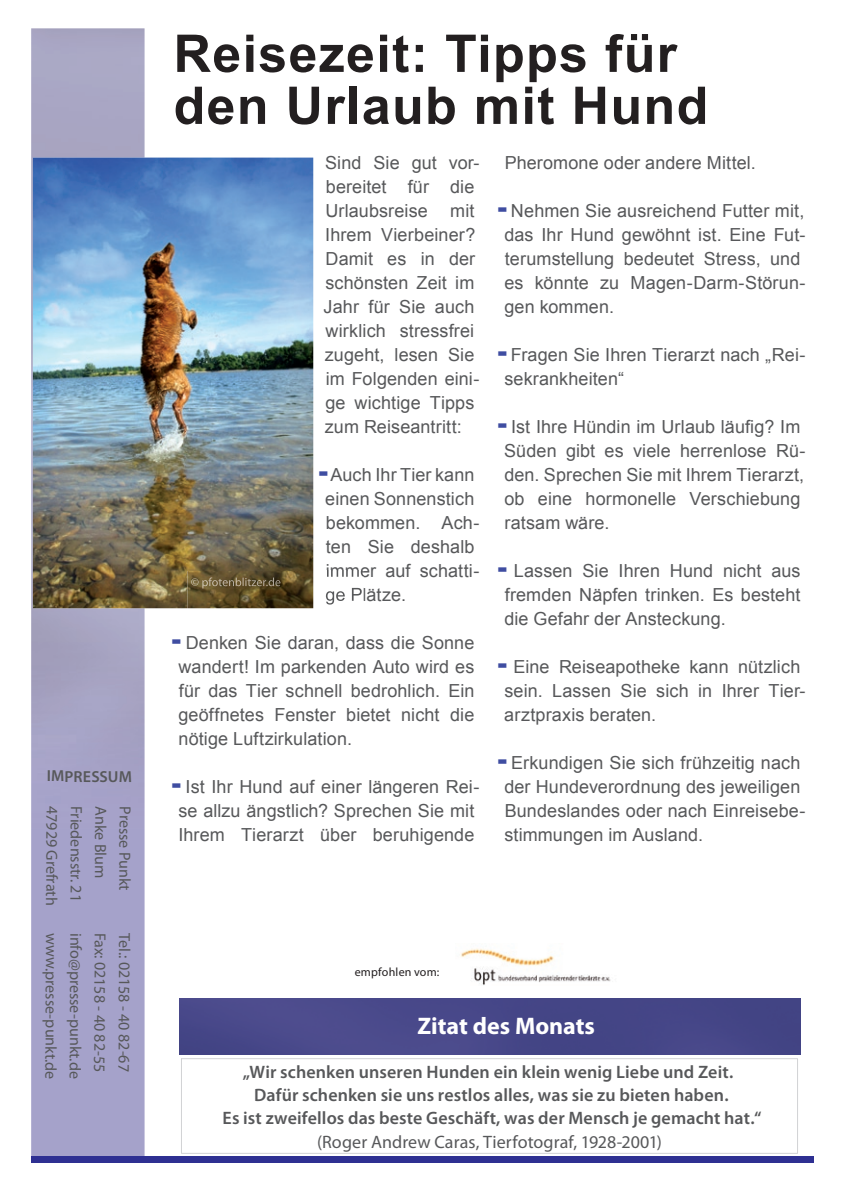
<style>
.page{position:relative;width:842px;height:1191px;background:#fff}
.page>*{position:absolute;margin:0;border:0;box-sizing:border-box;transform-origin:0 0}
.t1{font:700 52px/52px "Arial";letter-spacing:.025em;color:#231f20}
.t2{font:700 24px "Myriad Pro";color:#fff}
.t3{font:18px/24px "Arial";letter-spacing:.005em;color:#57585a}
.t4{font:600 18px/23.4px "Myriad Pro";letter-spacing:.005em;color:#57585a;text-align:center}
.t5{font:18px "Myriad Pro";letter-spacing:.005em;color:#57585a}
.t6{font:16px "Myriad Pro";letter-spacing:-.005em;color:#57585a}
.t7{font:600 16px "Myriad Pro";letter-spacing:.005em;color:#57585a}
.t8{font:12px "Myriad Pro";letter-spacing:.02em;color:#231f20}
.s1{font-weight:900;font-size:28px;color:#3f4da1}
</style>
<div class="page">
<div style="left:31px;top:828px;width:114px;height:329px;background:#a5a2ca"></div>
<div style="left:31px;top:1157px;width:783px;height:6px;background:#2e3092"></div>
<img style="left:31px;top:28px;width:114px;height:800px">
<div style="left:180px;top:998px;width:621px;height:56px;background:#464788"></div>
<img style="left:460px;top:948px;width:151px;height:37px">
<svg style="left:181px;top:1058px;width:617px;height:95px"></svg>
<img style="left:33px;top:158px;width:280px;height:450px">
<img style="left:187px;top:571px;width:171px;height:38px">
<img style="left:327px;top:571px;width:36px;height:6px">
<img style="left:326px;top:588px;width:36px;height:16px">
<img style="left:187px;top:571px;width:126px;height:37px">
<img style="left:191px;top:577px;width:89px;height:11px">
<p class="t7" style="left:47px;top:766px;width:87px">IMPRESSUM</p>
<p class="t6" style="left:62px;top:806px;width:101px;rotate:90deg">47929 Grefrath</p>
<p class="t6" style="left:86px;top:806px;width:97px;rotate:90deg">Friedensstr. 21</p>
<p class="t6" style="left:110px;top:806px;width:74px;rotate:90deg">Anke Blum</p>
<p class="t6" style="left:135px;top:806px;width:86px;rotate:90deg">Presse Punkt</p>
<p class="t6" style="left:61px;top:932px;width:148px;rotate:90deg">www.presse-punkt.de</p>
<p class="t6" style="left:85px;top:932px;width:147px;rotate:90deg">info@presse-punkt.de</p>
<p class="t6" style="left:110px;top:933px;width:141px;rotate:90deg">Fax: 02158 - 40 82-55</p>
<p class="t6" style="left:134px;top:933px;width:140px;rotate:90deg">Tel.: 02158 - 40 82-67</p>
<h1 class="t1" style="left:173px;top:29px;width:536px">Reisezeit: Tipps für den Urlaub mit Hund</h1>
<p class="t3" style="left:324px;top:150px;width:157px">Sind Sie gut vor&shy;bereitet für die<br>Urlaubsreise mit<br>Ihrem Vierbeiner?<br>Damit es in der schönsten Zeit im<br>Jahr für Sie auch wirklich stressfrei zugeht, lesen Sie im Folgenden eini&shy;ge wichtige Tipps zum Reiseantritt:</p>
<p class="t3" style="left:325px;top:462px;width:156px;text-indent:-6px"><span class="s1">-</span>Auch Ihr Tier kann einen Sonnenstich bekommen. Ach&shy;ten Sie deshalb immer auf schatti&shy;ge Plätze.</p>
<p class="t3" style="left:178px;top:630px;width:298px;text-align:justify;text-indent:-6px"><span class="s1">-</span> Denken Sie daran, dass die Sonne wandert! Im parkenden Auto wird es für das Tier schnell bedrohlich. Ein geöffnetes Fenster bietet nicht die nötige Luftzirkulation.</p>
<p class="t3" style="left:172px;top:774px;width:309px;text-align:center"><span class="s1">-</span> Ist Ihr Hund auf einer längeren Rei&shy;se allzu ängstlich? Sprechen Sie mit<br>Ihrem Tierarzt über beruhigende</p>
<p class="t3" style="left:505px;top:150px;width:253px">Pheromone oder andere Mittel.</p>
<p class="t3" style="left:504px;top:198px;width:303px;text-indent:-6px"><span class="s1">-</span> Nehmen Sie ausreichend Futter mit, das Ihr Hund gewöhnt ist. Eine Fut&shy;terumstellung bedeutet Stress, und es könnte zu Magen-Darm-Störun&shy;gen kommen.</p>
<p class="t3" style="left:504px;top:342px;width:302px;text-indent:-7px"><span class="s1">-</span> Fragen Sie Ihren Tierarzt nach „Rei&shy;sekrankheiten“</p>
<p class="t3" style="left:504px;top:414px;width:303px;text-indent:-6px"><span class="s1">-</span> Ist Ihre Hündin im Urlaub läufig? Im<br>Süden gibt es viele herrenlose Rü&shy;den. Sprechen Sie mit Ihrem Tierarzt, ob eine hormonelle Verschiebung ratsam wäre.</p>
<p class="t3" style="left:504px;top:558px;width:298px;text-align:justify;text-indent:-6px"><span class="s1">-</span> Lassen Sie Ihren Hund nicht aus fremden Näpfen trinken. Es besteht die Gefahr der Ansteckung.</p>
<p class="t3" style="left:504px;top:654px;width:303px;text-indent:-6px"><span class="s1">-</span> Eine Reiseapotheke kann nützlich sein. Lassen Sie sich in Ihrer Tier&shy;arztpraxis beraten.</p>
<p class="t3" style="left:504px;top:750px;width:303px;text-indent:-6px"><span class="s1">-</span> Erkundigen Sie sich frühzeitig nach der Hundeverordnung des jeweiligen Bundeslandes oder nach Einreisebe&shy;stimmungen im Ausland.</p>
<p class="t8" style="left:355px;top:964px;width:86px">empfohlen vom:</p>
<h2 class="t2" style="left:417px;top:1010px;width:179px">Zitat des Monats</h2>
<p class="t4" style="left:223px;top:1059px;width:541px">„Wir schenken unseren Hunden ein klein wenig Liebe und Zeit.<br>Dafür schenken sie uns restlos alles, was sie zu bieten haben.<br>Es ist zweifellos das beste Geschäft, was der Mensch je gemacht hat.“</p>
<p class="t5" style="left:317px;top:1130px;width:346px">(Roger Andrew Caras, Tierfotograf, 1928-2001)</p>
</div>
